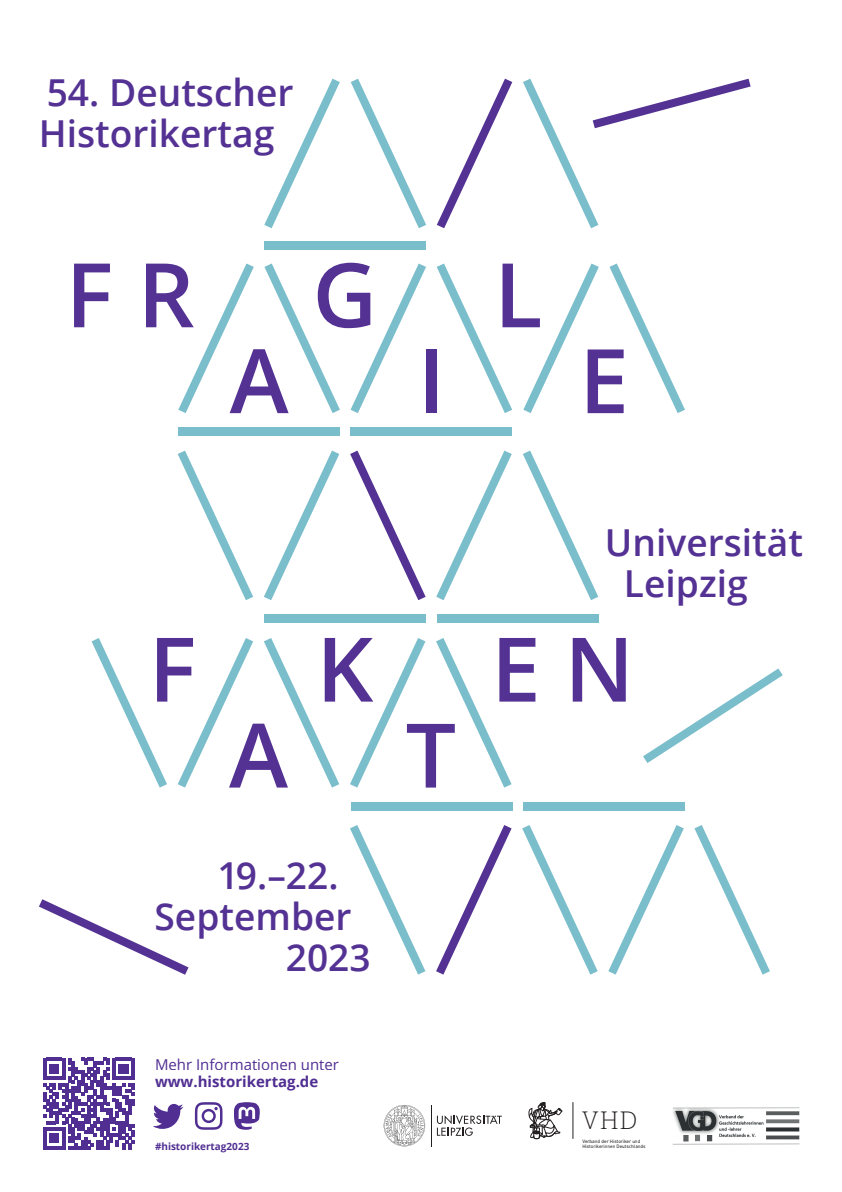
<style>
.page{position:relative;width:842px;height:1192px;background:#fff}
.page>*{position:absolute;margin:0;border:0;box-sizing:border-box;transform-origin:0 0}
.t1{font:600 89.15px "Open Sans";color:#543294}
.t2{font:600 37.15px/41px "Open Sans";color:#543294}
.t3{font:200 24.9px "Literata 18 pt";color:#231f20}
.t4{font:15px "Open Sans";color:#502e92}
.t5{font:700 15px "Open Sans";color:#502e92}
.t6{font:700 10px "Open Sans";color:#502e92}
.t7{font:4.95px/6px "DIN Next LT Pro";letter-spacing:-.005em;color:#231f20}
</style>
<div class="page">
<svg style="left:39px;top:899px;width:150px;height:76px"></svg>
<div style="left:351px;top:802px;width:161px;height:8px;background:#7bbecb"></div>
<div style="left:350px;top:428px;width:162px;height:8px;background:#7bbecb"></div>
<svg style="left:178px;top:264px;width:76px;height:149px"></svg>
<svg style="left:264px;top:264px;width:76px;height:149px"></svg>
<div style="left:179px;top:428px;width:161px;height:8px;background:#7bbecb"></div>
<svg style="left:523px;top:451px;width:75px;height:149px"></svg>
<div style="left:264px;top:615px;width:161px;height:8px;background:#7bbecb"></div>
<div style="left:265px;top:242px;width:161px;height:8px;background:#7bbecb"></div>
<svg style="left:351px;top:264px;width:75px;height:149px"></svg>
<svg style="left:437px;top:264px;width:75px;height:149px"></svg>
<svg style="left:264px;top:79px;width:76px;height:149px"></svg>
<svg style="left:351px;top:79px;width:75px;height:149px"></svg>
<svg style="left:437px;top:79px;width:75px;height:149px"></svg>
<svg style="left:523px;top:79px;width:228px;height:149px"></svg>
<div style="left:438px;top:615px;width:161px;height:8px;background:#7bbecb"></div>
<svg style="left:523px;top:264px;width:76px;height:149px"></svg>
<svg style="left:609px;top:264px;width:76px;height:149px"></svg>
<div style="left:524px;top:802px;width:161px;height:8px;background:#7bbecb"></div>
<svg style="left:643px;top:668px;width:140px;height:95px"></svg>
<svg style="left:178px;top:451px;width:75px;height:149px"></svg>
<svg style="left:264px;top:451px;width:75px;height:149px"></svg>
<svg style="left:350px;top:451px;width:76px;height:149px"></svg>
<svg style="left:436px;top:451px;width:76px;height:149px"></svg>
<svg style="left:92px;top:638px;width:75px;height:150px"></svg>
<svg style="left:178px;top:638px;width:75px;height:150px"></svg>
<svg style="left:264px;top:638px;width:75px;height:150px"></svg>
<svg style="left:436px;top:638px;width:76px;height:150px"></svg>
<svg style="left:350px;top:638px;width:75px;height:150px"></svg>
<svg style="left:436px;top:825px;width:76px;height:150px"></svg>
<svg style="left:350px;top:825px;width:75px;height:150px"></svg>
<svg style="left:608px;top:825px;width:76px;height:150px"></svg>
<svg style="left:522px;top:825px;width:76px;height:150px"></svg>
<svg style="left:694px;top:825px;width:76px;height:150px"></svg>
<svg style="left:437px;top:1115px;width:65px;height:21px"></svg>
<hr style="left:431px;top:1105px;width:1px;height:41px;background:#231f20">
<svg style="left:384px;top:1105px;width:41px;height:41px"></svg>
<svg style="left:43px;top:1058px;width:92px;height:91px"></svg>
<svg style="left:195px;top:1102px;width:27px;height:28px"></svg>
<svg style="left:153px;top:1104px;width:30px;height:25px"></svg>
<svg style="left:234px;top:1102px;width:26px;height:28px"></svg>
<hr style="left:573px;top:1102px;width:1px;height:37px;background:#231f20">
<svg style="left:529px;top:1102px;width:33px;height:38px"></svg>
<img style="left:672px;top:1107px;width:127px;height:38px">
<p class="t2" style="left:39px;top:71px;width:256px">54. Deutscher<br>Historikertag</p>
<h1 class="t1" style="left:66px;top:234px;width:130px">F R</h1>
<h1 class="t1" style="left:230px;top:320px;width:60px">A</h1>
<h1 class="t1" style="left:312px;top:234px;width:66px">G</h1>
<h1 class="t1" style="left:418px;top:320px;width:29px">I</h1>
<h1 class="t1" style="left:494px;top:234px;width:50px">L</h1>
<h1 class="t1" style="left:579px;top:320px;width:51px">E</h1>
<p class="t2" style="left:624px;top:521px;width:181px;text-indent:-19px">Universität<br>Leipzig</p>
<h1 class="t1" style="left:149px;top:608px;width:49px">F</h1>
<h1 class="t1" style="left:491px;top:608px;width:145px">E N</h1>
<h1 class="t1" style="left:229px;top:694px;width:60px">A</h1>
<h1 class="t1" style="left:316px;top:608px;width:58px">K</h1>
<h1 class="t1" style="left:406px;top:694px;width:52px">T</h1>
<p class="t2" style="left:220px;top:854px;width:120px">19.–22.</p>
<p class="t2" style="left:155px;top:895px;width:199px">September</p>
<p class="t2" style="left:286px;top:936px;width:86px">2023</p>
<p class="t4" style="left:155px;top:1054px;width:186px">Mehr Informationen unter</p>
<p class="t5" style="left:155px;top:1071px;width:165px">www.historikertag.de</p>
<p class="t6" style="left:155px;top:1139px;width:96px">#historikertag2023</p>
<p class="t3" style="left:582px;top:1101px;width:57px">VHD</p>
<p class="t7" style="left:582px;top:1138px;width:65px">Verband der Historiker und<br>Historikerinnen Deutschlands</p>
</div>
